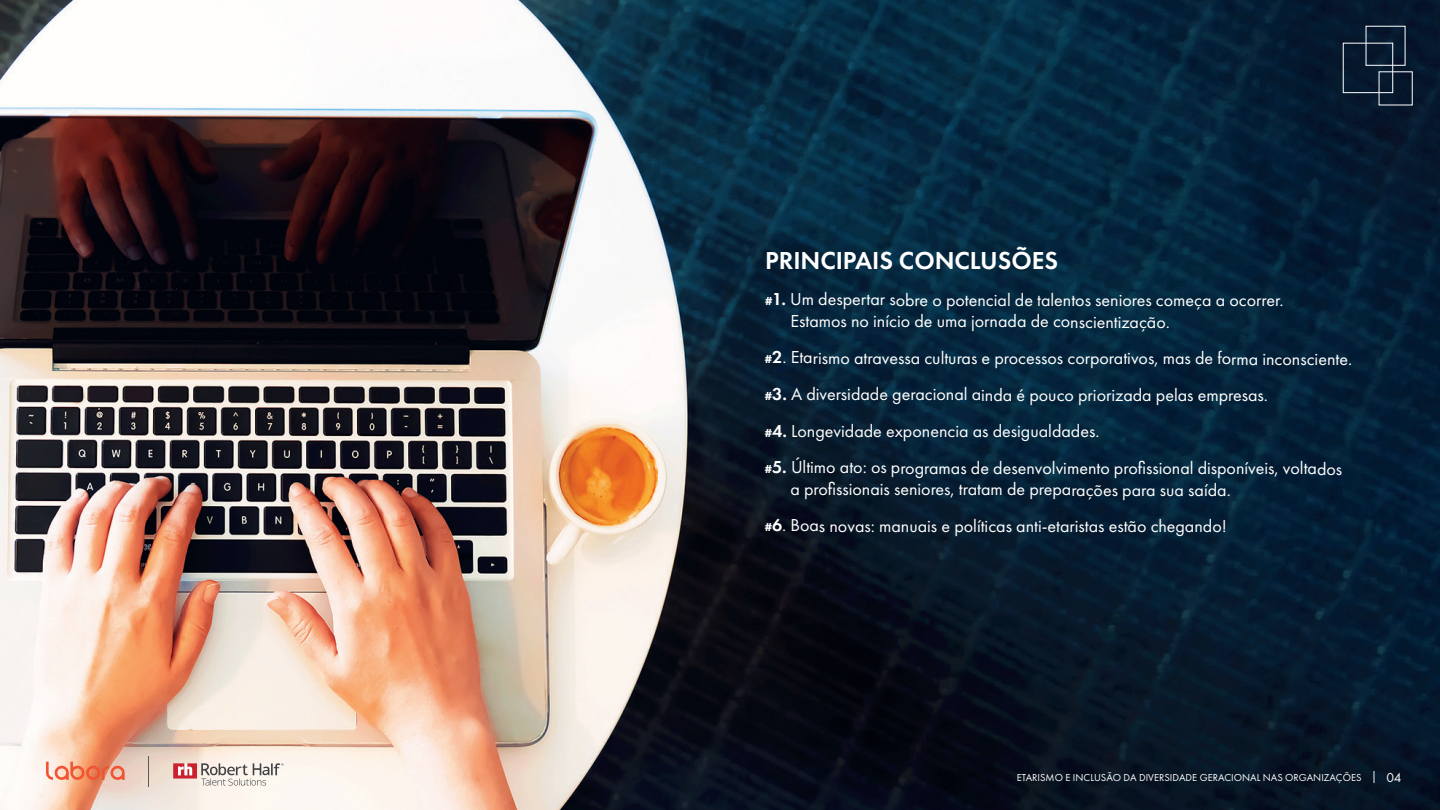
<style>
.page{position:relative;width:1440px;height:810px;background:#fff}
.page>*{position:absolute;margin:0;border:0;box-sizing:border-box;transform-origin:0 0}
.t1{font:600 25.5px "Futura PT";letter-spacing:-.005em;color:#fff}
.t2{font:18px/36.6px "Futura PT";letter-spacing:-.005em;color:#fff}
.t3{font:10.5px "Futura PT";color:#fff}
.s1{font-weight:600;font-size:12px}
.s2{font-weight:600}
.s3{font-size:12px}
.s4{font-size:13.5px}
</style>
<div class="page">
<img style="left:0;top:0;width:1440px;height:810px">
<div style="left:1343px;top:43px;width:50px;height:50px;border:1px solid #fff"></div>
<svg style="left:46px;top:762px;width:79px;height:18px"></svg>
<hr style="left:148px;top:756px;width:1px;height:31px;background:#575a5b">
<svg style="left:173px;top:763px;width:111px;height:23px"></svg>
<h1 class="t1" style="left:765px;top:244px;width:295px">PRINCIPAIS CONCLUSÕES</h1>
<p class="t2" style="left:791px;top:289px;width:495px;line-height:21.5px;text-indent:-25px"><span class="s1">#</span><span class="s2">1.</span> Um despertar sobre o potencial de talentos seniores começa a ocorrer.<br>Estamos no início de uma jornada de conscientização.</p>
<p class="t2" style="left:765px;top:340px;width:589px"><span class="s1">#</span><span class="s2">2</span>. Etarismo atravessa culturas e processos corporativos, mas de forma inconsciente. <span class="s1">#</span><span class="s2">3.</span> A diversidade geracional ainda é pouco priorizada pelas empresas.<br><span class="s1">#</span><span class="s2">4.</span> Longevidade exponencia as desigualdades.<br><span class="s1">#</span><span class="s2">5.</span> Último ato: os programas de desenvolvimento profissional disponíveis, voltados</p>
<p class="t2" style="left:765px;top:471px;width:468px;text-align:right">a profissionais seniores, tratam de preparações para sua saída. <span class="s1">#</span><span class="s2">6</span>. Boas novas: manuais e políticas anti-etaristas estão chegando!</p>
<p class="t3" style="left:1017px;top:771px;width:386px">ETARISMO E INCLUSÃO DA DIVERSIDADE GERACIONAL NAS ORGANIZAÇÕES <span class="s3">|</span> <span class="s4">04</span></p>
</div>
